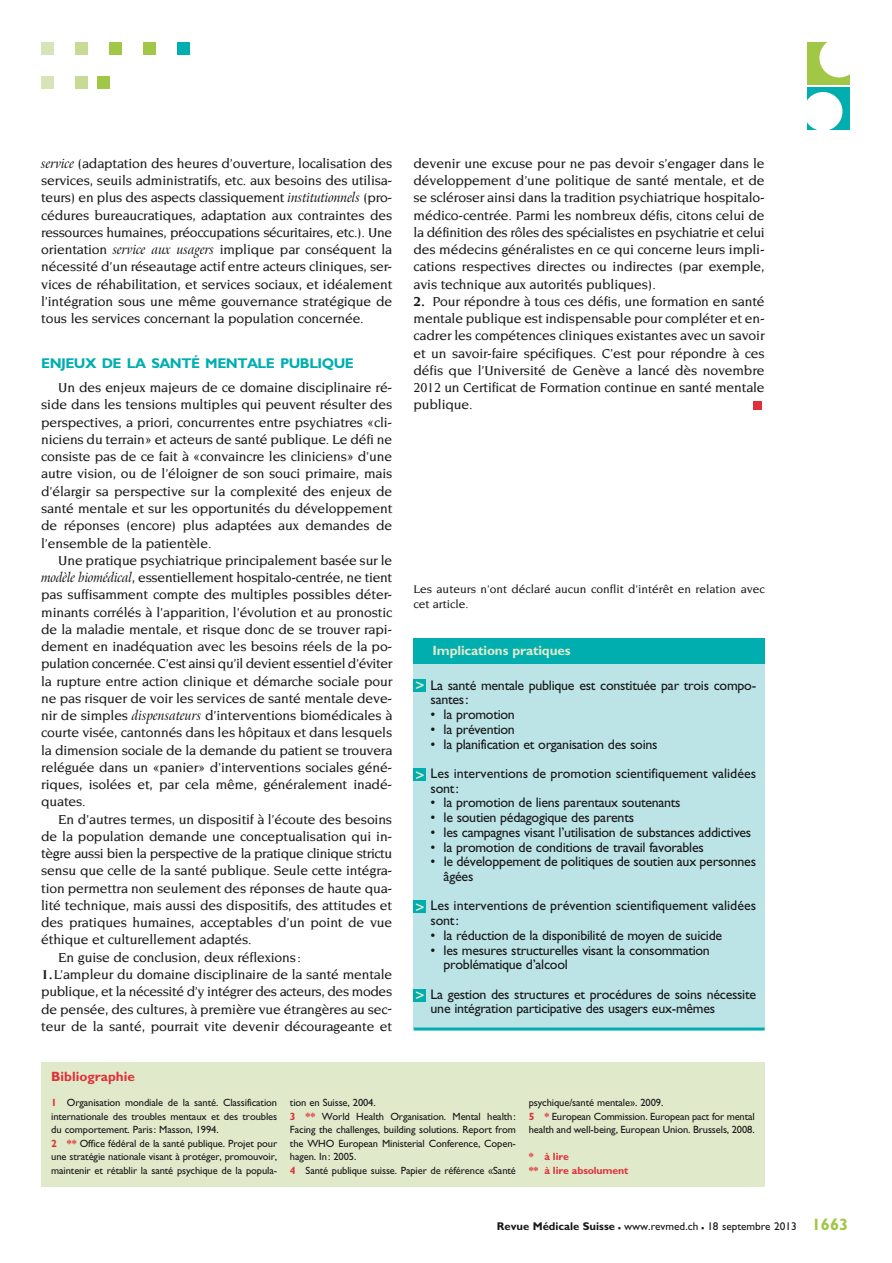
<style>
.page{position:relative;width:892px;height:1263px;background:#fff}
.page>*{position:absolute;margin:0;border:0;box-sizing:border-box;transform-origin:0 0}
.t1{font:700 14.1px "Gill Sans";letter-spacing:-.035em;color:#00aeb0}
.t2{font:500 13.95px/17.2px "Novarese";letter-spacing:-.01em;color:#191719;text-align:justify}
.t3{font:13.95px/14.7px "Gill Sans";letter-spacing:-.02em;color:#191719}
.t4{font:13.95px/29.4px "Gill Sans";color:#191719}
.t5{font:500 13.95px "Novarese";letter-spacing:-.03em;color:#191719}
.t6{font:700 13.5px "Gill Sans";letter-spacing:-.01em;color:#e0eaca}
.t7{font:700 13.5px "Gill Sans";color:#df303a}
.t8{font:500 12px/15px "Novarese";color:#191719}
.t9{font:11.25px "Gill Sans";color:#191719}
.t10{font:10.5px/13.5px "Gill Sans";letter-spacing:-.01em;color:#191719}
.t11{font:700 10.5px/13.5px "Gill Sans";letter-spacing:-.01em;color:#df303a}
.s1{font-family:"Arrus BT";font-weight:400;font-style:italic}
.s2{font-weight:700}
.s3{font-family:"Insignia";font-size:15px;color:#e0eaca}
.s4{font-weight:700;color:#df303a}
.s5{font-weight:700;font-size:16.5px}
.s6{font-weight:700;font-size:16.5px;color:#a2c646}
</style>
<div class="page">
<div style="left:177px;top:42px;width:13px;height:13px;background:#00aeb0"></div>
<div style="left:143px;top:42px;width:13px;height:13px;background:#a2c646"></div>
<div style="left:109px;top:42px;width:13px;height:13px;background:#a2c646"></div>
<div style="left:75px;top:42px;width:13px;height:13px;background:#c7db95"></div>
<div style="left:41px;top:42px;width:13px;height:13px;background:#d7e4b7"></div>
<div style="left:97px;top:76px;width:13px;height:13px;background:#a2c646"></div>
<div style="left:75px;top:76px;width:13px;height:13px;background:#c7db95"></div>
<div style="left:41px;top:76px;width:13px;height:13px;background:#d7e4b7"></div>
<div style="left:753px;top:401px;width:8px;height:8px;background:#df303a"></div>
<div style="left:806px;top:42px;width:43px;height:43px;background:#a2c646"></div>
<div style="left:819px;top:38px;width:39px;height:39px;background:#fff;border-radius:50%"></div>
<div style="left:806px;top:87px;width:43px;height:43px;background:#00aeb0"></div>
<div style="left:803px;top:92px;width:39px;height:39px;background:#fff;border-radius:50%"></div>
<div style="left:41px;top:1062px;width:723px;height:124px;background:#e0eaca"></div>
<div style="left:413px;top:663px;width:351px;height:365px;background:#bce4e6"></div>
<div style="left:413px;top:637px;width:351px;height:26px;background:#00aeb0"></div>
<hr style="left:413px;top:1027px;width:351px;height:3px;background:#00aeb0">
<div style="left:413px;top:679px;width:13px;height:13px;background:#00aeb0"></div>
<div style="left:413px;top:768px;width:13px;height:13px;background:#00aeb0"></div>
<div style="left:413px;top:900px;width:13px;height:13px;background:#00aeb0"></div>
<div style="left:413px;top:988px;width:13px;height:13px;background:#00aeb0"></div>
<p class="t2" style="left:41px;top:155px;width:352px"><span class="s1">service</span> (adaptation des heures d’ouverture, localisation des services, seuils administratifs, etc. aux besoins des utilisa&shy;teurs) en plus des aspects classiquement <span class="s1">institutionnels</span> (pro&shy;cédures bureaucratiques, adaptation aux contraintes des ressources humaines, préoccupations sécuritaires, etc.). Une orientation <span class="s1">service aux usagers</span> implique par conséquent la nécessité d’un réseautage actif entre acteurs cliniques, ser&shy;vices de réhabilitation, et services sociaux, et idéalement l’intégration sous une même gouvernance stratégique de tous les services concernant la population concernée.</p>
<p class="t1" style="left:41px;top:358px;width:314px">ENJEUX DE LA SANTÉ MENTALE PUBLIQUE</p>
<p class="t2" style="left:41px;top:380px;width:352px;text-indent:17px">Un des enjeux majeurs de ce domaine disciplinaire ré&shy;side dans les tensions multiples qui peuvent résulter des perspectives, a priori, concurrentes entre psychiatres «cli&shy;niciens du terrain» et acteurs de santé publique. Le défi ne consiste pas de ce fait à «convaincre les cliniciens» d’une autre vision, ou de l’éloigner de son souci primaire, mais d’élargir sa perspective sur la complexité des enjeux de santé mentale et sur les opportunités du développement de réponses (encore) plus adaptées aux demandes de l’ensemble de la patientèle.</p>
<p class="t2" style="left:41px;top:552px;width:352px;text-indent:17px">Une pratique psychiatrique principalement basée sur le <span class="s1">modèle biomédical</span>, essentiellement hospitalo-centrée, ne tient pas suffisamment compte des multiples possibles déter&shy;minants corrélés à l’apparition, l’évolution et au pronostic de la maladie mentale, et risque donc de se trouver rapi&shy;dement en inadéquation avec les besoins réels de la po&shy;pulation concernée. C’est ainsi qu’il devient essentiel d’éviter la rupture entre action clinique et démarche sociale pour ne pas risquer de voir les services de santé mentale deve&shy;nir de simples <span class="s1">dispensateurs</span> d’interventions biomédicales à courte visée, cantonnés dans les hôpitaux et dans lesquels la dimension sociale de la demande du patient se trouvera reléguée dans un «panier» d’interventions sociales géné&shy;riques, isolées et, par cela même, généralement inadé&shy;quates.</p>
<p class="t2" style="left:58px;top:811px;width:335px">En d’autres termes, un dispositif à l’écoute des besoins</p>
<p class="t2" style="left:41px;top:828px;width:352px">de la population demande une conceptualisation qui in-</p>
<p class="t5" style="left:41px;top:848px;width:352px">tègre aussi bien la perspective de la pratique clinique strictu</p>
<p class="t2" style="left:41px;top:863px;width:352px">sensu que celle de la santé publique. Seule cette intégra-</p>
<p class="t2" style="left:41px;top:880px;width:352px">tion permettra non seulement des réponses de haute qua-</p>
<p class="t2" style="left:41px;top:897px;width:352px">lité technique, mais aussi des dispositifs, des attitudes et</p>
<p class="t2" style="left:41px;top:914px;width:352px">des pratiques humaines, acceptables d’un point de vue</p>
<p class="t2" style="left:41px;top:932px;width:212px">éthique et culturellement adaptés.</p>
<p class="t2" style="left:58px;top:949px;width:244px">En guise de conclusion, deux réflexions :</p>
<p class="t2" style="left:41px;top:966px;width:352px"><span class="s2">1.</span> L’ampleur du domaine disciplinaire de la santé mentale publique, et la nécessité d’y intégrer des acteurs, des modes de pensée, des cultures, à première vue étrangères au sec&shy;teur de la santé, pourrait vite devenir décourageante et</p>
<p class="t7" style="left:51px;top:1072px;width:85px">Bibliographie</p>
<p class="t2" style="left:413px;top:155px;width:352px">devenir une excuse pour ne pas devoir s’engager dans le développement d’une politique de santé mentale, et de se scléroser ainsi dans la tradition psychiatrique hospitalo&shy;médico-centrée. Parmi les nombreux défis, citons celui de la définition des rôles des spécialistes en psychiatrie et celui des médecins généralistes en ce qui concerne leurs impli&shy;cations respectives directes ou indirectes (par exemple, avis technique aux autorités publiques).</p>
<p class="t2" style="left:413px;top:293px;width:352px"><span class="s2">2.</span> Pour répondre à tous ces défis, une formation en santé mentale publique est indispensable pour compléter et en&shy;cadrer les compétences cliniques existantes avec un savoir et un savoir-faire spécifiques. C’est pour répondre à ces défis que l’Université de Genève a lancé dès novembre 2012 un Certificat de Formation continue en santé mentale publique.</p>
<p class="t8" style="left:413px;top:582px;width:352px">Les auteurs n’ont déclaré aucun conflit d’intérêt en relation avec cet article.</p>
<p class="t6" style="left:432px;top:646px;width:139px">Implications pratiques</p>
<p class="t3" style="left:430px;top:679px;width:327px;text-indent:-15px"><span class="s3">&gt;</span> La santé mentale publique est constituée par trois compo&shy;santes :</p>
<p class="t3" style="left:430px;top:708px;width:86px">• la promotion</p>
<p class="t3" style="left:430px;top:723px;width:86px">• la prévention</p>
<p class="t4" style="left:415px;top:730px;width:342px;text-indent:15px">• la planification et organisation des soins<br><span class="s3">&gt;</span> Les interventions de promotion scientifiquement validées</p>
<p class="t3" style="left:430px;top:782px;width:30px">sont :</p>
<p class="t3" style="left:430px;top:797px;width:251px">• la promotion de liens parentaux soutenants</p>
<p class="t3" style="left:430px;top:811px;width:205px">• le soutien pédagogique des parents</p>
<p class="t3" style="left:430px;top:826px;width:322px">• les campagnes visant l’utilisation de substances addictives</p>
<p class="t3" style="left:430px;top:841px;width:274px">• la promotion de conditions de travail favorables</p>
<p class="t3" style="left:443px;top:855px;width:314px;text-indent:-13px">• le développement de politiques de soutien aux personnes âgées</p>
<p class="t4" style="left:430px;top:899px;width:327px;line-height:14.7px;text-indent:-15px"><span class="s3">&gt;</span> Les interventions de prévention scientifiquement validées sont :</p>
<p class="t3" style="left:430px;top:929px;width:293px">• la réduction de la disponibilité de moyen de suicide</p>
<p class="t3" style="left:443px;top:944px;width:268px;text-indent:-13px">• les mesures structurelles visant la consommation problématique d’alcool</p>
<p class="t3" style="left:430px;top:988px;width:327px;text-indent:-15px"><span class="s3">&gt;</span> La gestion des structures et procédures de soins nécessite une intégration participative des usagers eux-mêmes</p>
<p class="t10" style="left:51px;top:1097px;width:227px"><span class="s4">1</span> Organisation mondiale de la santé. Classification internationale des troubles mentaux et des troubles du comportement. Paris : Masson, 1994.<br><span class="s4">2 **</span> Office fédéral de la santé publique. Projet pour une stratégie nationale visant à protéger, promouvoir, maintenir et rétablir la santé psychique de la popula-</p>
<p class="t10" style="left:290px;top:1097px;width:227px">tion en Suisse, 2004.<br><span class="s4">3 **</span> World Health Organisation. Mental health :<br>Facing the challenges, building solutions. Report from the WHO European Ministerial Conference, Copen&shy;hagen. In : 2005.<br><span class="s4">4</span> Santé publique suisse. Papier de référence «Santé</p>
<p class="t10" style="left:528px;top:1097px;width:227px">psychique/santé mentale». 2009.<br><span class="s4">5 *</span> European Commission. European pact for mental health and well-being, European Union. Brussels, 2008.</p>
<p class="t11" style="left:528px;top:1151px;width:101px">* à lire<br>** à lire absolument</p>
<p class="t9" style="left:496px;top:1222px;width:353px"><span class="s2">Revue Médicale Suisse</span> <span class="s5">–</span> www.revmed.ch <span class="s5">–</span> 18 septembre 2013 <span class="s6">1663</span></p>
</div>
